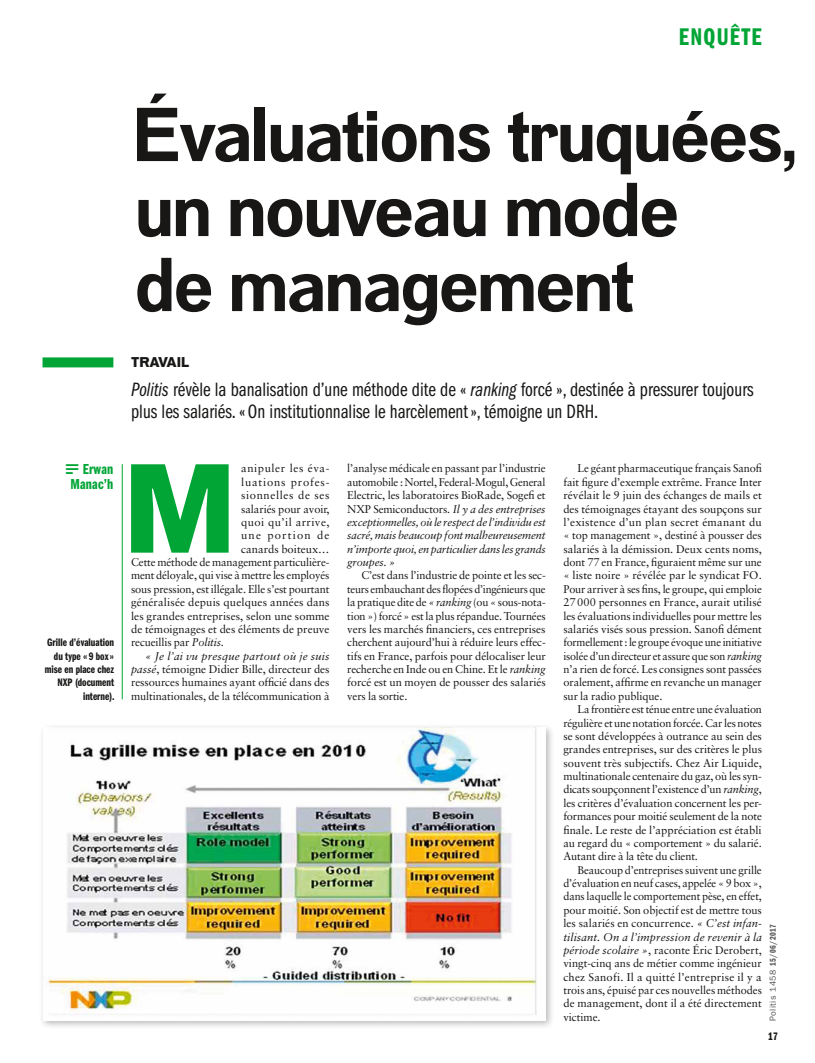
<style>
.page{position:relative;width:815px;height:1063px;background:#fff}
.page>*{position:absolute;margin:0;border:0;box-sizing:border-box;transform-origin:0 0}
.t1{font:800 122.38px "Dada Grotesk";color:#01a535}
.t2{font:700 73.75px/75px "Dada Grotesk";color:#181716}
.t3{font:25px "ITC Franklin Gothic Std Dm Cp";letter-spacing:.05em;color:#01a535}
.t4{font:20px/22.5px "ITC Franklin Gothic Std Bk Cp";color:#181716}
.t5{font:15px/15px "ITC Franklin Gothic Std Dm Cp";letter-spacing:.01em;color:#01a535;text-align:center}
.t6{font:800 13.75px "Dada Grotesk";color:#181716}
.t7{font:11.25px/13.4px "Sabon";letter-spacing:-.005em;color:#181716;text-align:justify}
.t8{font:italic 11.25px/13.4px "Sabon";letter-spacing:-.015em;color:#181716;text-align:justify}
.t9{font:11.25px/13.4px "ITC Franklin Gothic Std Dm Cp";color:#181716;text-align:right}
.t10{font:11.25px "Sabon";letter-spacing:.015em;color:#181716}
.t11{font:italic 11.25px "Sabon";letter-spacing:.015em;color:#181716}
.t12{font:11.25px "Sabon";letter-spacing:.035em;color:#181716}
.t13{font:11.25px "Sabon";letter-spacing:.05em;color:#181716}
.t14{font:11.25px "Sabon";letter-spacing:.07em;color:#181716}
.t15{font:11.25px "Sabon";letter-spacing:.055em;color:#181716}
.t16{font:11.25px "Sabon";letter-spacing:.105em;color:#181716}
.t17{font:8.75px "ITC Franklin Gothic Std";letter-spacing:.05em;color:#565655}
.s1{font-family:"ITC Franklin Gothic Std Bk Cp It"}
.s2{font-family:"Pictopolitis";font-size:12.5px}
.s3{font-style:italic}
.s4{font-style:normal}
.s5{font-family:"ITC Franklin Gothic Std Dm Cp"}
</style>
<div class="page">
<hr style="left:122px;top:464px;width:1px;height:235px;background:#01a535">
<div style="left:43px;top:357px;width:70px;height:10px;background:#01a535"></div>
<div style="left:39px;top:723px;width:516px;height:307px;background:#181716;opacity:.3"></div>
<img style="left:43px;top:728px;width:503px;height:293px">
<h3 class="t3" style="left:679px;top:23px;width:74px">Enquête</h3>
<h2 class="t2" style="left:131px;top:101px;width:669px">Évaluations truquées, un nouveau mode<br>de management</h2>
<p class="t6" style="left:131px;top:354px;width:60px">TRAVAIL</p>
<h3 class="t4" style="left:131px;top:378px;width:624px"><span class="s1">Politis</span> révèle la banalisation d’une méthode dite de « <span class="s1">ranking</span> forcé », destinée à pressurer toujours plus les salariés. « On institutionnalise le harcèlement», témoigne un DRH.</h3>
<h3 class="t5" style="left:63px;top:462px;width:52px"><span class="s2">z</span> Erwan<br>Manac’h</h3>
<h1 class="t1" style="left:124px;top:435px;width:99px">M</h1>
<p class="t13" style="left:241px;top:462px;width:90px">anipuler les éva-</p>
<p class="t14" style="left:241px;top:475px;width:90px">luations profes-</p>
<p class="t15" style="left:241px;top:489px;width:90px">sionnelles de ses</p>
<p class="t7" style="left:241px;top:502px;width:90px">salariés pour avoir,</p>
<p class="t12" style="left:241px;top:515px;width:90px">quoi qu’il arrive,</p>
<p class="t16" style="left:241px;top:529px;width:90px">une portion de</p>
<p class="t7" style="left:241px;top:542px;width:90px">canards boiteux…</p>
<p class="t7" style="left:131px;top:555px;width:200px">Cette méthode de management particulière-</p>
<p class="t7" style="left:131px;top:569px;width:200px">ment déloyale, qui vise à mettre les employés</p>
<p class="t7" style="left:131px;top:582px;width:200px">sous pression, est illégale. Elle s’est pourtant</p>
<p class="t10" style="left:131px;top:596px;width:200px">généralisée depuis quelques années dans</p>
<p class="t7" style="left:131px;top:609px;width:200px">les grandes entreprises, selon une somme</p>
<p class="t7" style="left:131px;top:622px;width:200px">de témoignages et des éléments de preuve</p>
<p class="t7" style="left:131px;top:636px;width:94px">recueillis par <span class="s3">Politis</span>.</p>
<p class="t11" style="left:145px;top:649px;width:186px">« Je l’ai vu presque partout où je suis</p>
<p class="t7" style="left:131px;top:662px;width:200px"><span class="s3">passé</span>, témoigne Didier Bille, directeur des</p>
<p class="t7" style="left:131px;top:676px;width:200px">ressources humaines ayant officié dans des</p>
<p class="t7" style="left:131px;top:689px;width:200px">multinationales, de la télécommunication à</p>
<p class="t9" style="left:45px;top:636px;width:71px">Grille d’évaluation du type « 9 box» mise en place chez<br>NXP (document interne).</p>
<p class="t8" style="left:347px;top:462px;width:200px"><span class="s4">l’analyse médicale en passant par l’industrie automobile : Nortel, Federal-Mogul, General Electric, les laboratoires BioRade, Sogefi et NXP Semiconductors.</span> Il y a des entreprises exceptionnelles, où le respect de l’individu est sacré, mais beaucoup font malheureusement n’importe quoi, en particulier dans les grands groupes. »</p>
<p class="t7" style="left:347px;top:569px;width:200px;text-indent:14px">C’est dans l’industrie de pointe et les sec&shy;teurs embauchant des flopées d’ingénieurs que la pratique dite de <span class="s3">« ranking</span> (ou « sous-nota&shy;tion ») forcé » est la plus répandue. Tournées vers les marchés financiers, ces entreprises cherchent aujourd’hui à réduire leurs effec&shy;tifs en France, parfois pour délocaliser leur recherche en Inde ou en Chine. Et le <span class="s3">ranking </span>forcé est un moyen de pousser des salariés vers la sortie.</p>
<p class="t7" style="left:563px;top:462px;width:200px;text-indent:14px">Le géant pharmaceutique français Sanofi fait figure d’exemple extrême. France Inter révélait le 9 juin des échanges de mails et des témoignages étayant des soupçons sur l’existence d’un plan secret émanant du « top management », destiné à pousser des salariés à la démission. Deux cents noms, dont 77 en France, figuraient même sur une « liste noire » révélée par le syndicat FO.<br>Pour arriver à ses fins, le groupe, qui emploie 27000 personnes en France, aurait utilisé les évaluations individuelles pour mettre les salariés visés sous pression. Sanofi dément formellement : le groupe évoque une initiative isolée d’un directeur et assure que son <span class="s3">ranking </span>n’a rien de forcé. Les consignes sont passées oralement, affirme en revanche un manager sur la radio publique.</p>
<p class="t7" style="left:563px;top:702px;width:200px;text-indent:14px">La frontière est ténue entre une évaluation régulière et une notation forcée. Car les notes se sont développées à outrance au sein des grandes entreprises, sur des critères le plus souvent très subjectifs. Chez Air Liquide, multinationale centenaire du gaz, où les syn&shy;dicats soupçonnent l’existence d’un <span class="s3">ranking</span>, les critères d’évaluation concernent les per&shy;formances pour moitié seulement de la note finale. Le reste de l’appréciation est établi au regard du « comportement » du salarié.<br>Autant dire à la tête du client.</p>
<p class="t7" style="left:563px;top:863px;width:200px;text-indent:14px">Beaucoup d’entreprises suivent une grille d’évaluation en neuf cases, appelée « 9 box », dans laquelle le comportement pèse, en effet, pour moitié. Son objectif est de mettre tous les salariés en concurrence. <span class="s3">« C’est infan&shy;tilisant. On a l’impression de revenir à la période scolaire »</span>, raconte Éric Derobert, vingt-cinq ans de métier comme ingénieur chez Sanofi. Il a quitté l’entreprise il y a trois ans, épuisé par ces nouvelles méthodes de management, dont il a été directement victime.</p>
<p class="t17" style="left:768px;top:1021px;width:99px;rotate:-90deg">Politis 1458 <span class="s5">15/06/2017</span></p>
<p class="t9" style="left:768px;top:1030px;width:11px">17</p>
</div>
